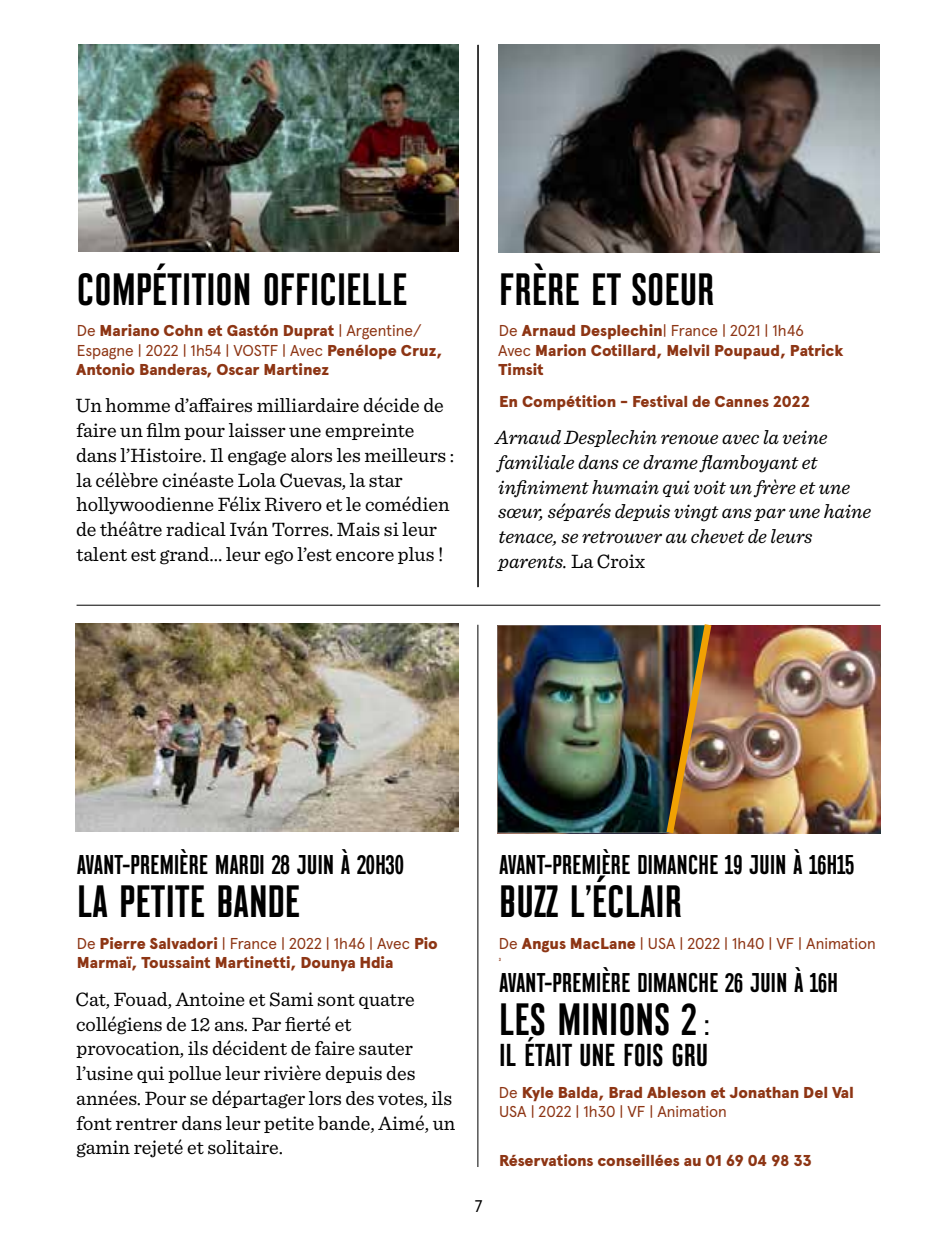
<style>
.page{position:relative;width:925px;height:1244px;background:#fff}
.page>*{position:absolute;margin:0;border:0;box-sizing:border-box;transform-origin:0 0}
.t1{font:condensed 45px "Montefiore";letter-spacing:.015em;color:#000}
.t2{font:condensed 31.5px "Montefiore";letter-spacing:.015em;color:#000}
.t3{font:condensed 27px "Montefiore";letter-spacing:.015em;color:#000}
.t4{font:20.25px/24.8px "Sentinel";color:#000}
.t5{font:italic 20.25px/24.8px "Sentinel";color:#000}
.t6{font:16.88px "Apercu";color:#000}
.t7{font:900 15.75px/19.1px "Apercu Pro";letter-spacing:-.005em;color:#8d3514}
.t8{font:15.75px "Apercu Pro";color:#8d3514}
.t9{font:700 condensed 4.5px "Montefiore";color:#8d3514}
.s1{font-weight:400}
.s2{font-style:normal}
.s3{font-weight:900}
.s4{font-size:31.5px}
</style>
<div class="page">
<img style="left:716px;top:625px;width:164px;height:208px">
<hr style="left:477px;top:45px;width:1px;height:542px;background:#000">
<hr style="left:478px;top:45px;width:1px;height:542px;background:#000">
<hr style="left:477px;top:625px;width:1px;height:542px;background:#000">
<hr style="left:77px;top:605px;width:803px;height:1px;background:#000">
<img style="left:78px;top:45px;width:381px;height:207px">
<img style="left:75px;top:623px;width:383px;height:208px">
<img style="left:498px;top:45px;width:381px;height:207px">
<img style="left:497px;top:624px;width:219px;height:210px">
<h1 class="t1" style="left:77px;top:263px;width:331px">COMPÉTITION OFFICIELLE</h1>
<p class="t7" style="left:76px;top:320px;width:368px"><span class="s1">De</span> Mariano Cohn et Gastón Duprat <span class="s1">| Argentine/<br>Espagne | 2022 | 1h54 | VOSTF | Avec</span> Penélope Cruz,<br>Antonio Banderas, Oscar Martinez</p>
<p class="t4" style="left:76px;top:392px;width:380px">Un homme d’affaires milliardaire décide de faire un film pour laisser une empreinte dans l’Histoire. Il engage alors les meilleurs : la célèbre cinéaste Lola Cuevas, la star hollywoodienne Félix Rivero et le comédien de théâtre radical Iván Torres. Mais si leur talent est grand... leur ego l’est encore plus !</p>
<h1 class="t1" style="left:500px;top:263px;width:216px">FRÈRE ET SOEUR</h1>
<p class="t7" style="left:498px;top:320px;width:347px"><span class="s1">De</span> Arnaud Desplechin<span class="s1">| France | 2021 | 1h46<br>Avec</span> Marion Cotillard, Melvil Poupaud, Patrick<br>Timsit</p>
<p class="t7" style="left:499px;top:390px;width:313px">En Compétition - Festival de Cannes 2022</p>
<p class="t5" style="left:495px;top:424px;width:377px">Arnaud Desplechin renoue avec la veine familiale dans ce drame flamboyant et infiniment humain qui voit un frère et une sœur, séparés depuis vingt ans par une haine tenace, se retrouver au chevet de leurs parents. <span class="s2">La Croix</span></p>
<h3 class="t3" style="left:77px;top:849px;width:328px">AVANT-PREMIÈRE MARDI 28 JUIN À 20H30</h3>
<h1 class="t1" style="left:77px;top:875px;width:224px">LA PETITE BANDE</h1>
<p class="t7" style="left:77px;top:933px;width:363px"><span class="s1">De</span> Pierre Salvadori <span class="s1">| France | 2022 | 1h46 | Avec</span> Pio<br>Marmaï, Toussaint Martinetti, Dounya Hdia</p>
<p class="t4" style="left:76px;top:985px;width:381px">Cat, Fouad, Antoine et Sami sont quatre collégiens de 12 ans. Par fierté et provocation, ils décident de faire sauter l’usine qui pollue leur rivière depuis des années. Pour se départager lors des votes, ils font rentrer dans leur petite bande, Aimé, un gamin rejeté et solitaire.</p>
<p class="t6" style="left:474px;top:1195px;width:10px">7</p>
<h3 class="t3" style="left:499px;top:849px;width:356px">AVANT-PREMIÈRE DIMANCHE 19 JUIN À 16H15</h3>
<h1 class="t1" style="left:500px;top:875px;width:184px">BUZZ L’ÉCLAIR</h1>
<p class="t8" style="left:499px;top:931px;width:378px">De <span class="s3">Angus MacLane</span> | USA | 2022 | 1h40 | VF | Animation</p>
<p class="t9" style="left:499px;top:956px;width:3px">3</p>
<h3 class="t3" style="left:499px;top:966px;width:340px">AVANT-PREMIÈRE DIMANCHE 26 JUIN À 16H</h3>
<h1 class="t1" style="left:500px;top:993px;width:211px">LES MINIONS 2 <span class="s4">:</span></h1>
<h2 class="t2" style="left:499px;top:1036px;width:210px">IL ÉTAIT UNE FOIS GRU</h2>
<p class="t7" style="left:499px;top:1081px;width:356px"><span class="s1">De</span> Kyle Balda, Brad Ableson et Jonathan Del Val<br><span class="s1">USA | 2022 | 1h30 | VF | Animation</span></p>
<p class="t7" style="left:499px;top:1150px;width:314px">Réservations conseillées au 01 69 04 98 33</p>
</div>
